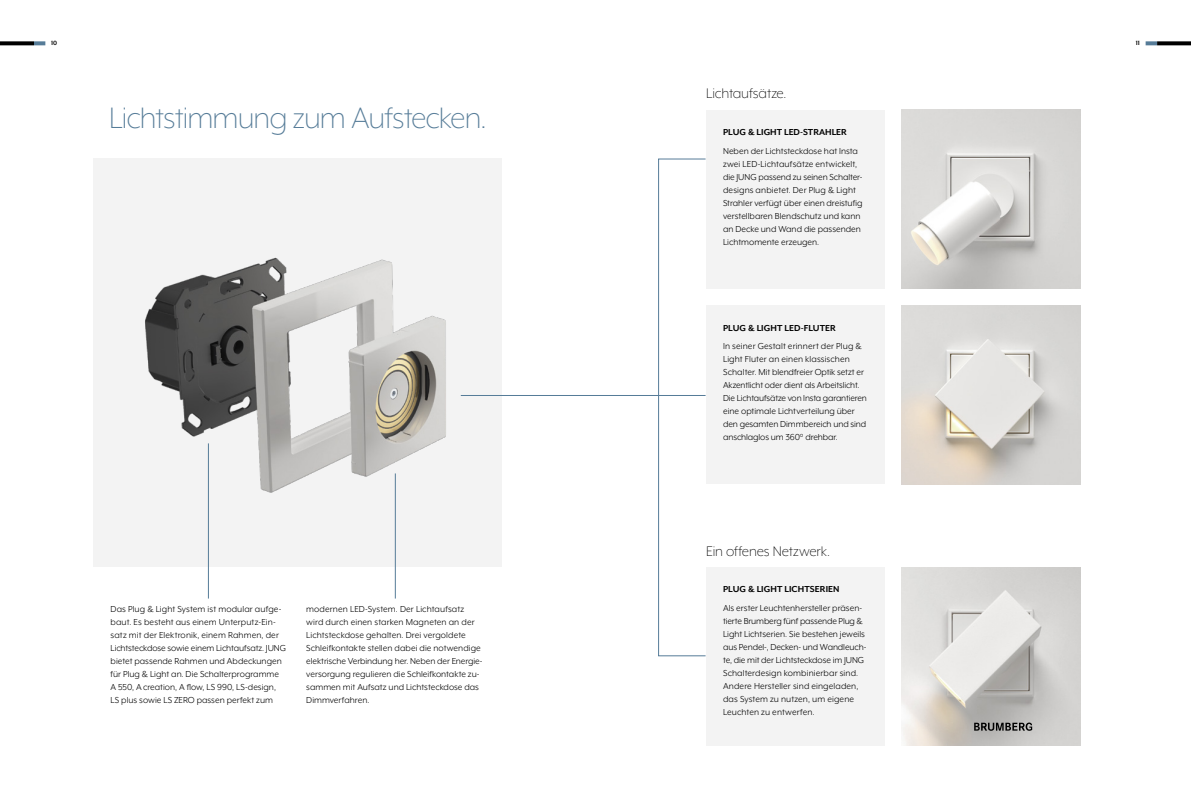
<style>
.page{position:relative;width:1191px;height:808px;background:#fff}
.page>*{position:absolute;margin:0;border:0;box-sizing:border-box;transform-origin:0 0}
.t1{font:300 34px "Mr Eaves XL Mod OT";letter-spacing:-.03em;color:#567c98}
.t2{font:300 16px "Mr Eaves XL Mod OT";letter-spacing:-.01em;color:#000}
.t3{font:10px/13px "Mr Eaves XL Mod OT";color:#000}
.t4{font:700 10px "Mr Eaves XL Mod OT";letter-spacing:.005em;color:#000}
.t5{font:700 7px "Mr Eaves XL Mod OT";color:#000}
</style>
<div class="page">
<div style="left:94px;top:159px;width:408px;height:408px;background:#f3f3f3"></div>
<img style="left:145px;top:257px;width:301px;height:250px">
<img style="left:901px;top:567px;width:179px;height:179px">
<img style="left:901px;top:305px;width:179px;height:179px">
<img style="left:901px;top:110px;width:179px;height:178px">
<div style="left:706px;top:110px;width:178px;height:178px;background:#f3f3f3"></div>
<div style="left:706px;top:306px;width:178px;height:178px;background:#f3f3f3"></div>
<div style="left:706px;top:567px;width:178px;height:179px;background:#f3f3f3"></div>
<div style="left:658px;top:159px;width:48px;height:497px;border:1px solid #567c98"></div>
<hr style="left:208px;top:443px;width:1px;height:155px;background:#567c98">
<hr style="left:395px;top:473px;width:1px;height:125px;background:#567c98">
<hr style="left:461px;top:395px;width:244px;height:1px;background:#567c98">
<svg style="left:974px;top:722px;width:58px;height:9px"></svg>
<svg style="left:1145px;top:41px;width:12px;height:4px"></svg>
<svg style="left:34px;top:41px;width:11px;height:4px"></svg>
<svg style="left:1157px;top:41px;width:34px;height:4px"></svg>
<svg style="left:0;top:41px;width:34px;height:4px"></svg>
<p class="t5" style="left:51px;top:40px;width:8px">10</p>
<p class="t5" style="left:1135px;top:40px;width:6px">11</p>
<h1 class="t1" style="left:109px;top:100px;width:379px">Lichtstimmung zum Aufstecken.</h1>
<p class="t3" style="left:111px;top:602px;width:177px">Das Plug &amp; Light System ist modular aufge&shy;baut. Es besteht aus einem Unterputz-Ein&shy;satz mit der Elektronik, einem Rahmen, der Lichtsteckdose sowie einem Lichtaufsatz. JUNG bietet passende Rahmen und Abdeckungen für Plug &amp; Light an. Die Schalterprogramme A 550, Acreation, A flow, LS 990, LS-design, LS plus sowie LS ZERO passen perfekt zum</p>
<p class="t3" style="left:306px;top:602px;width:178px">modernen LED-System. Der Lichtaufsatz wird durch einen starken Magneten an der Lichtsteckdose gehalten. Drei vergoldete Schleifkontakte stellen dabei die notwendige elektrische Verbindung her. Neben der Energie&shy;versorgung regulieren die Schleifkontakte zu&shy;sammen mit Aufsatz und Lichtsteckdose das Dimmverfahren.</p>
<h2 class="t2" style="left:706px;top:86px;width:82px">Lichtaufsätze.</h2>
<p class="t4" style="left:723px;top:127px;width:125px">PLUG &amp; LIGHT LED-STRAHLER</p>
<p class="t3" style="left:723px;top:144px;width:141px">Neben der Lichtsteckdose hat Insta zwei LED-Lichtaufsätze entwickelt, die JUNG passend zu seinen Schalter&shy;designs anbietet. Der Plug &amp; Light Strahler verfügt über einen dreistufig verstellbaren Blendschutz und kann an Decke und Wand die passenden Lichtmomente erzeugen.</p>
<p class="t4" style="left:723px;top:323px;width:114px">PLUG &amp; LIGHT LED-FLUTER</p>
<p class="t3" style="left:723px;top:340px;width:145px">In seiner Gestalt erinnert der Plug &amp; Light Fluter an einen klassischen Schalter. Mit blendfreier Optik setzt er Akzentlicht oder dient als Arbeitslicht.<br>Die Lichtaufsätze von Insta garantieren eine optimale Lichtverteilung über den gesamten Dimmbereich und sind anschlaglos um 360° drehbar.</p>
<h2 class="t2" style="left:706px;top:543px;width:125px">Ein offenes Netzwerk.</h2>
<p class="t4" style="left:723px;top:584px;width:118px">PLUG &amp; LIGHT LICHTSERIEN</p>
<p class="t3" style="left:723px;top:601px;width:145px">Als erster Leuchtenhersteller präsen&shy;tierte Brumberg fünf passende Plug &amp; Light Lichtserien. Sie bestehen jeweils aus Pendel-, Decken- und Wandleuch&shy;te, die mit der Lichtsteckdose im JUNG Schalterdesign kombinierbar sind.<br>Andere Hersteller sind eingeladen, das System zu nutzen, um eigene Leuchten zu entwerfen.</p>
</div>
